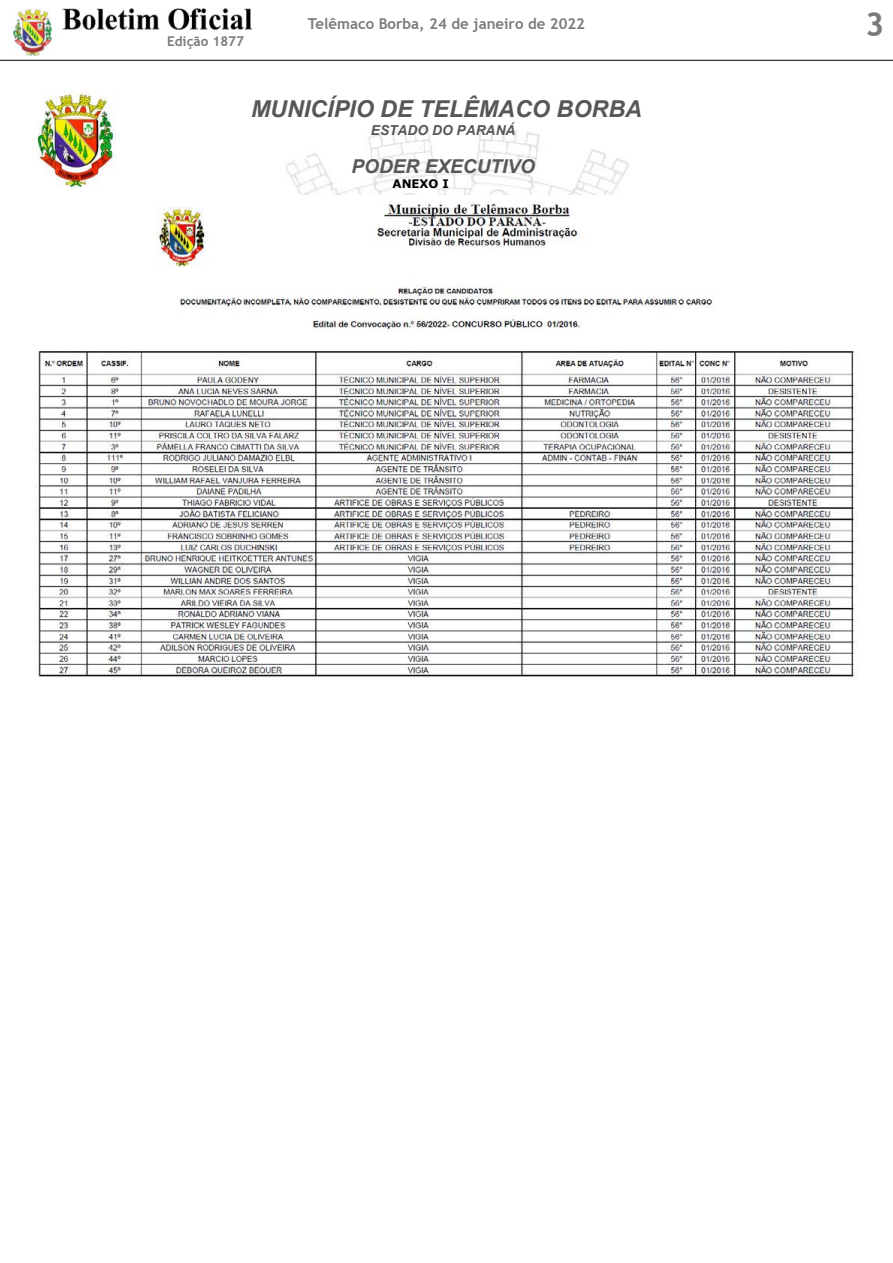
<style>
.page{position:relative;width:893px;height:1263px;background:#fff}
.page>*{position:absolute;margin:0;border:0;box-sizing:border-box;transform-origin:0 0}
.t1{font:700 33px "Trebuchet MS";color:#7c7b7b}
.t2{font:italic 700 23.25px "Arial";color:#575756}
.t3{font:italic 700 19.05px "Arial";color:#575756}
.t4{font:700 15px "Trebuchet MS";color:#7c7b7b}
.t5{font:italic 700 13.8px "Arial";color:#575756}
.t6{font:700 13.5px "Trebuchet MS";color:#7c7b7b}
.t7{font:700 11.7px "Verdana";color:#000}
</style>
<div class="page">
<img style="left:13px;top:9px;width:39px;height:47px">
<img style="left:62px;top:8px;width:191px;height:21px">
<hr style="left:0;top:60px;width:893px;height:1px;background:#000">
<img style="left:285px;top:127px;width:344px;height:68px">
<img style="left:35px;top:90px;width:81px;height:98px">
<img style="left:36px;top:202px;width:820px;height:475px">
<p class="t6" style="left:167px;top:33px;width:79px">Edição 1877</p>
<p class="t4" style="left:308px;top:14px;width:279px">Telêmaco Borba, 24 de janeiro de 2022</p>
<h1 class="t1" style="left:865px;top:3px;width:21px">3</h1>
<h2 class="t2" style="left:251px;top:93px;width:392px">MUNICÍPIO DE TELÊMACO BORBA</h2>
<p class="t5" style="left:371px;top:121px;width:146px">ESTADO DO PARANÁ</p>
<p class="t3" style="left:352px;top:153px;width:185px">PODER EXECUTIVO</p>
<p class="t7" style="left:393px;top:176px;width:58px">ANEXO I</p>
</div>
